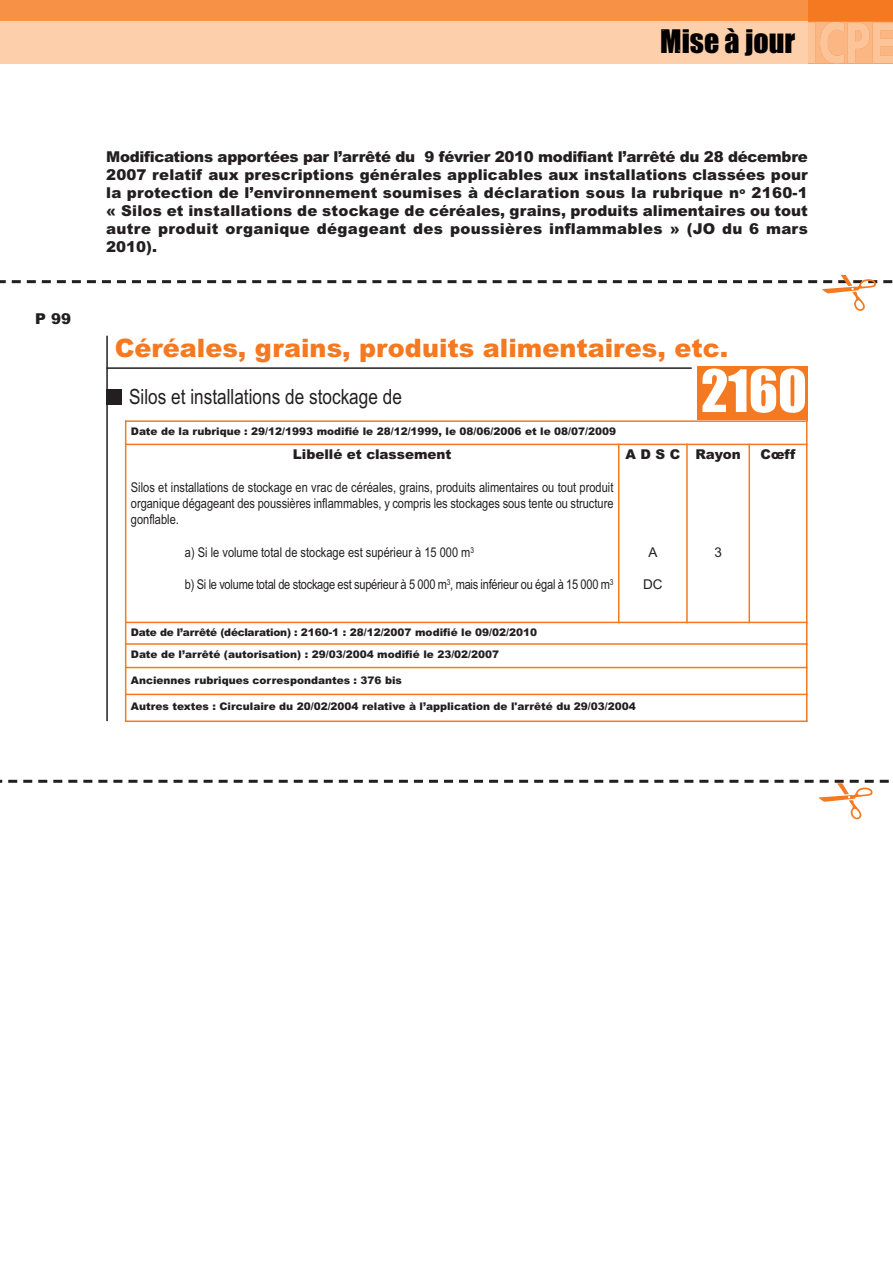
<style>
.page{position:relative;width:893px;height:1263px;background:#fff}
.page>*{position:absolute;margin:0;border:0;box-sizing:border-box;transform-origin:0 0}
.t1{font:54px "Impacted";color:#fff}
.t2{font:30px "Impacted";color:#000}
.t3{font:900 25.5px "Arial";color:#f47921}
.t4{font:21px "Arial Narrow";color:#231f20}
.t5{font:900 15px/18px "Arial";letter-spacing:.02em;color:#231f20;text-align:justify}
.t6{font:13.5px/16.2px "Arial Narrow";color:#231f20;text-align:justify}
.t7{font:13.5px "Arial Narrow";letter-spacing:-.02em;color:#231f20}
.t8{font:900 13.5px "Arial";color:#231f20}
.t9{font:13.5px "Arial";color:#231f20}
.t10{font:900 10.5px/22.5px "Arial";color:#231f20}
</style>
<div class="page">
<svg style="left:0;top:275px;width:893px;height:36px"></svg>
<div style="left:0;top:0;width:808px;height:64px;background:#f69146"></div>
<div style="left:808px;top:0;width:85px;height:64px;background:#f47921"></div>
<div style="left:0;top:22px;width:808px;height:42px;background:#fdcfab"></div>
<svg style="left:808px;top:22px;width:85px;height:42px;background:#fabc8c"></svg>
<svg style="left:0;top:780px;width:889px;height:39px"></svg>
<div style="left:697px;top:366px;width:110px;height:55px;background:#f47921"></div>
<hr style="left:125px;top:420px;width:1px;height:302px;background:#f47921">
<hr style="left:618px;top:444px;width:1px;height:179px;background:#f47921">
<hr style="left:686px;top:444px;width:2px;height:179px;background:#f47921">
<hr style="left:748px;top:444px;width:2px;height:179px;background:#f47921">
<hr style="left:806px;top:420px;width:1px;height:302px;background:#f47921">
<hr style="left:125px;top:420px;width:682px;height:2px;background:#f47921">
<hr style="left:125px;top:444px;width:682px;height:1px;background:#f47921">
<hr style="left:125px;top:622px;width:682px;height:1px;background:#f47921">
<hr style="left:125px;top:643px;width:682px;height:2px;background:#f47921">
<hr style="left:125px;top:667px;width:682px;height:1px;background:#f47921">
<hr style="left:125px;top:694px;width:682px;height:1px;background:#f47921">
<hr style="left:125px;top:720px;width:682px;height:2px;background:#f47921">
<hr style="left:106px;top:336px;width:2px;height:385px;background:#231f20">
<div style="left:106px;top:389px;width:16px;height:16px;background:#231f20"></div>
<hr style="left:106px;top:367px;width:586px;height:2px;background:#231f20">
<h2 class="t2" style="left:660px;top:25px;width:137px">Mise à jour</h2>
<p class="t5" style="left:35px;top:310px;width:37px">P 99</p>
<p class="t5" style="left:106px;top:148px;width:703px">Modifications apportées par l’arrêté du 9 février 2010 modifiant l’arrêté du 28 décembre 2007 relatif aux prescriptions générales applicables aux installations classées pour la protection de l’environnement soumises à déclaration sous la rubrique n<sup>o</sup> 2160-1 « Silos et installations de stockage de céréales, grains, produits alimentaires ou tout autre produit organique dégageant des poussières inflammables » (JO du 6 mars 2010).</p>
<h3 class="t3" style="left:115px;top:334px;width:615px">Céréales, grains, produits alimentaires, etc.</h3>
<h3 class="t4" style="left:129px;top:384px;width:274px">Silos et installations de stockage de</h3>
<p class="t10" style="left:131px;top:420px;width:487px">Date de la rubrique : 29/12/1993 modifié le 28/12/1999, le 08/06/2006 et le 08/07/2009</p>
<p class="t8" style="left:293px;top:447px;width:160px">Libellé et classement</p>
<p class="t6" style="left:131px;top:479px;width:484px">Silos et installations de stockage en vrac de céréales, grains, produits alimentaires ou tout produit organique dégageant des poussières inflammables, y compris les stockages sous tente ou structure gonflable.</p>
<p class="t6" style="left:185px;top:544px;width:291px">a) Si le volume total de stockage est supérieur à 15 000 m<sup>3</sup></p>
<p class="t7" style="left:185px;top:576px;width:430px">b) Si le volume total de stockage est supérieur à 5 000 m<sup>3</sup>, mais inférieur ou égal à 15 000 m<sup>3</sup></p>
<p class="t8" style="left:625px;top:447px;width:56px">ADSC</p>
<p class="t9" style="left:648px;top:544px;width:11px">A</p>
<p class="t9" style="left:643px;top:576px;width:21px">DC</p>
<p class="t10" style="left:131px;top:621px;width:408px">Date de l’arrêté (déclaration) : 2160-1 : 28/12/2007 modifié le 09/02/2010<br>Date de l’arrêté (autorisation) : 29/03/2004 modifié le 23/02/2007</p>
<p class="t10" style="left:131px;top:669px;width:273px">Anciennes rubriques correspondantes : 376 bis</p>
<p class="t10" style="left:131px;top:696px;width:506px">Autres textes : Circulaire du 20/02/2004 relative à l’application de l'arrêté du 29/03/2004</p>
<h1 class="t1" style="left:701px;top:362px;width:107px">2160</h1>
<p class="t8" style="left:695px;top:447px;width:47px">Rayon</p>
<p class="t8" style="left:761px;top:447px;width:36px">Cœff</p>
<p class="t9" style="left:714px;top:544px;width:9px">3</p>
</div>
